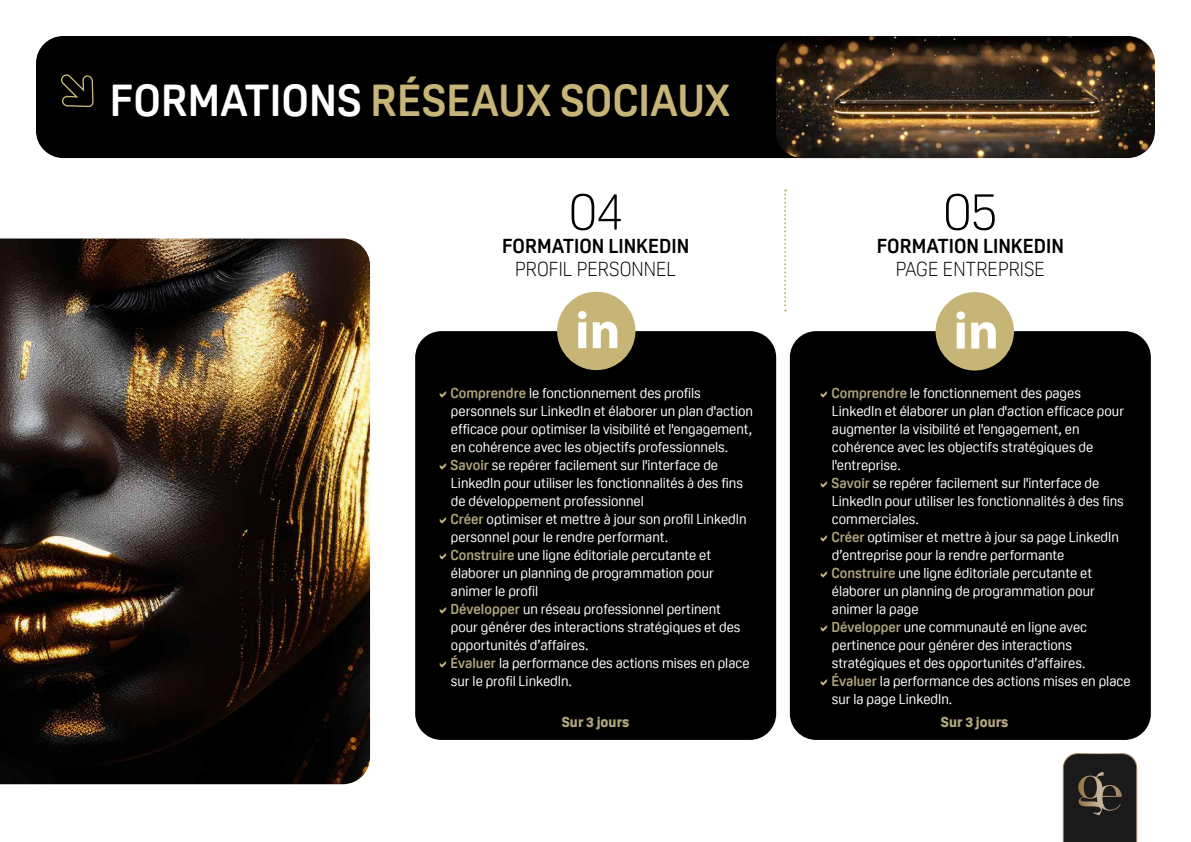
<style>
.page{position:relative;width:1191px;height:842px;background:#fff}
.page>*{position:absolute;margin:0;border:0;box-sizing:border-box;transform-origin:0 0}
.t1{font:300 52.5px "Oscine";color:#000}
.t2{font:700 43.7px "Oscine";color:#c6b577}
.t3{font:700 19.7px "Oscine";color:#000}
.t4{font:300 19.7px "Oscine";color:#000}
.t5{font:14px/18px "Oscine";color:#fff}
.t6{font:800 14px "Oscine";color:#afa47b}
.s1{color:#fff}
.s2{font-weight:700;color:#afa47b}
</style>
<div class="page">
<div style="left:36px;top:36px;width:938px;height:122px;background:#000;border-radius:27px"></div>
<svg style="left:1063px;top:753px;width:74px;height:89px;background:#2e2b27"></svg>
<svg style="left:61px;top:74px;width:33px;height:33px"></svg>
<img style="left:0;top:238px;width:370px;height:546px">
<div style="left:415px;top:331px;width:361px;height:409px;background:#000;border-radius:26px"></div>
<svg style="left:784px;top:189px;width:2px;height:122px"></svg>
<div style="left:557px;top:292px;width:78px;height:78px;background:#c6b577;border-radius:39px"></div>
<svg style="left:578px;top:311px;width:8px;height:37px"></svg>
<svg style="left:592px;top:322px;width:25px;height:26px"></svg>
<div style="left:790px;top:331px;width:360px;height:409px;background:#000;border-radius:26px"></div>
<div style="left:935px;top:292px;width:79px;height:78px;background:#c6b577;border-radius:39px"></div>
<svg style="left:956px;top:311px;width:9px;height:38px"></svg>
<svg style="left:971px;top:322px;width:24px;height:27px"></svg>
<img style="left:776px;top:36px;width:379px;height:122px">
<h2 class="t2" style="left:110px;top:76px;width:622px"><span class="s1">FORMATIONS</span> RÉSEAUX SOCIAUX</h2>
<h1 class="t1" style="left:568px;top:182px;width:55px">04</h1>
<h3 class="t3" style="left:502px;top:234px;width:189px">FORMATION LINKEDIN</h3>
<h3 class="t4" style="left:515px;top:258px;width:162px">PROFIL PERSONNEL</h3>
<p class="t5" style="left:450px;top:384px;width:304px"><span class="s2">Comprendre</span> le fonctionnement des profils personnels sur LinkedIn et élaborer un plan d'action efficace pour optimiser la visibilité et l'engagement, en cohérence avec les objectifs professionnels.<br><span class="s2">Savoir</span> se repérer facilement sur l'interface de LinkedIn pour utiliser les fonctionnalités à des fins de développement professionnel<br><span class="s2">Créer</span> optimiser et mettre à jour son profil LinkedIn personnel pour le rendre performant.<br><span class="s2">Construire</span> une ligne éditoriale percutante et élaborer un planning de programmation pour animer le profil<br><span class="s2">Développer</span> un réseau professionnel pertinent<br>pour générer des interactions stratégiques et des opportunités d’affaires.<br><span class="s2">Évaluer</span> la performance des actions mises en place sur le profil LinkedIn.</p>
<h1 class="t1" style="left:943px;top:182px;width:56px">05</h1>
<h3 class="t3" style="left:876px;top:234px;width:189px">FORMATION LINKEDIN</h3>
<h3 class="t4" style="left:895px;top:258px;width:151px">PAGE ENTREPRISE</h3>
<p class="t5" style="left:831px;top:384px;width:301px"><span class="s2">Comprendre</span> le fonctionnement des pages LinkedIn et élaborer un plan d'action efficace pour augmenter la visibilité et l'engagement, en cohérence avec les objectifs stratégiques de l'entreprise.<br><span class="s2">Savoir</span> se repérer facilement sur l'interface de LinkedIn pour utiliser les fonctionnalités à des fins commerciales.<br><span class="s2">Créer</span> optimiser et mettre à jour sa page LinkedIn d’entreprise pour la rendre performante <span class="s2">Construire</span> une ligne éditoriale percutante et élaborer un planning de programmation pour animer la page<br><span class="s2">Développer</span> une communauté en ligne avec pertinence pour générer des interactions stratégiques et des opportunités d’affaires.<br><span class="s2">Évaluer</span> la performance des actions mises en place sur la page LinkedIn.</p>
<p class="t6" style="left:562px;top:713px;width:69px">Sur 3 jours</p>
<p class="t6" style="left:941px;top:713px;width:69px">Sur 3 jours</p>
</div>
